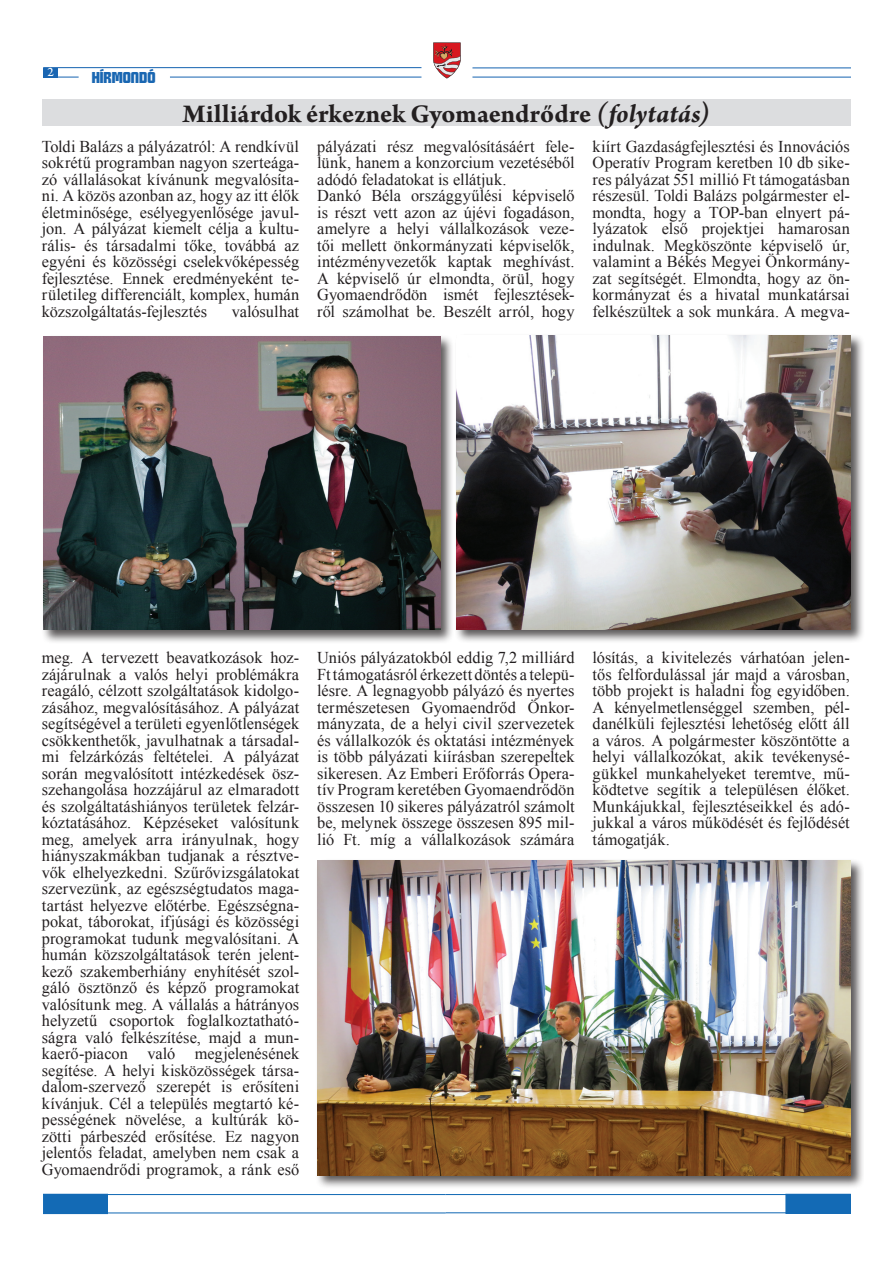
<style>
.page{position:relative;width:893px;height:1263px;background:#fff}
.page>*{position:absolute;margin:0;border:0;box-sizing:border-box;transform-origin:0 0}
.t1{font:700 27px "Arno Pro";color:#231f20}
.t2{font:16.5px/16.5px "Times New Roman";color:#231f20;text-align:justify}
.t3{font:15.6px "First Prize Bold Upright";color:#1a67b2}
.t4{font:13.5px "Arno Pro Sm Text";color:#fff}
.s1{font-style:italic}
</style>
<div class="page">
<hr style="left:43px;top:67px;width:378px;height:1px;background:#1a66b2">
<svg style="left:58px;top:77px;width:21px;height:1px"></svg>
<hr style="left:170px;top:77px;width:251px;height:1px;background:#1a66b2">
<hr style="left:472px;top:67px;width:378px;height:1px;background:#1a66b2">
<hr style="left:472px;top:77px;width:378px;height:1px;background:#1a66b2">
<div style="left:43px;top:68px;width:15px;height:10px;background:#1a66b2"></div>
<svg style="left:433px;top:43px;width:28px;height:36px"></svg>
<hr style="left:43px;top:1194px;width:403px;height:1px;background:#136ab5">
<hr style="left:43px;top:1212px;width:403px;height:1px;background:#136ab5">
<div style="left:44px;top:1194px;width:63px;height:19px;background:#136ab5"></div>
<div style="left:43px;top:1194px;width:65px;height:20px;border:1px solid #136ab5"></div>
<hr style="left:446px;top:1194px;width:404px;height:1px;background:#136ab5">
<hr style="left:446px;top:1212px;width:404px;height:1px;background:#136ab5">
<div style="left:786px;top:1194px;width:64px;height:19px;background:#136ab5"></div>
<div style="left:42px;top:100px;width:808px;height:26px;background:#dcdddf"></div>
<div style="left:41px;top:334px;width:413px;height:310px;background:#231f20;opacity:.75"></div>
<img style="left:44px;top:336px;width:396px;height:294px">
<div style="left:454px;top:333px;width:411px;height:311px;background:#231f20;opacity:.75"></div>
<img style="left:456px;top:335px;width:394px;height:295px">
<div style="left:316px;top:858px;width:548px;height:331px;background:#231f20;opacity:.75"></div>
<img style="left:318px;top:860px;width:532px;height:315px">
<p class="t4" style="left:48px;top:65px;width:8px">2</p>
<p class="t3" style="left:92px;top:66px;width:65px">HÍRMONDÓ</p>
<h1 class="t1" style="left:183px;top:98px;width:528px">Milliárdok érkeznek Gyomaendrődre <span class="s1">(folytatás)</span></h1>
<p class="t2" style="left:42px;top:137px;width:259px">Toldi Balázs a pályázatról: A rendkívül sokrétű programban nagyon szerteága&shy;zó vállalásokat kívánunk megvalósíta&shy;ni. A közös azonban az, hogy az itt élők életminősége, esélyegyenlősége javul&shy;jon. A pályázat kiemelt célja a kultu&shy;rális- és társadalmi tőke, továbbá az egyéni és közösségi cselekvőképesség fejlesztése. Ennek eredményeként te&shy;rületileg differenciált, komplex, humán közszolgáltatás-fejlesztés</p>
<p class="t2" style="left:232px;top:302px;width:69px">valósulhat</p>
<p class="t2" style="left:317px;top:137px;width:259px;text-align:left">pályázati rész megvalósításáért fele&shy;lünk, hanem a konzorcium vezetéséből adódó feladatokat is ellátjuk.<br>Dankó Béla országgyűlési képviselő is részt vett azon az újévi fogadáson, amelyre a helyi vállalkozások veze&shy;tői mellett önkormányzati képviselők, intézményvezetők kaptak meghívást.<br>A képviselő úr elmondta, örül, hogy Gyomaendrődön ismét fejlesztések&shy;ről számolhat be. Beszélt arról, hogy</p>
<p class="t2" style="left:593px;top:137px;width:259px">kiírt Gazdaságfejlesztési és Innovációs Operatív Program keretben 10 db sike&shy;res pályázat 551 millió Ft támogatásban részesül. Toldi Balázs polgármester el&shy;mondta, hogy a TOP-ban elnyert pá&shy;lyázatok első projektjei hamarosan indulnak. Megköszönte képviselő úr, valamint a Békés Megyei Önkormány&shy;zat segítségét. Elmondta, hogy az ön&shy;kormányzat és a hivatal munkatársai felkészültek a sok munkára. A megva-</p>
<p class="t2" style="left:42px;top:649px;width:259px">meg. A tervezett beavatkozások hoz&shy;zájárulnak a valós helyi problémákra reagáló, célzott szolgáltatások kidolgo&shy;zásához, megvalósításához. A pályázat segítségével a területi egyenlőtlenségek csökkenthetők, javulhatnak a társadal&shy;mi felzárkózás feltételei. A pályázat során megvalósított intézkedések ös - szehangolása hozzájárul az elmaradott és szolgáltatáshiányos területek felzár&shy;kóztatásához. Képzéseket valósítunk meg, amelyek arra irányulnak, hogy hiányszakmákban tudjanak a résztve&shy;vők elhelyezkedni. Szűrővizsgálatokat szervezünk, az egészségtudatos maga&shy;tartást helyezve előtérbe. Egészségna&shy;pokat, táborokat, ifjúsági és közösségi programokat tudunk megvalósítani. A humán közszolgáltatások terén jelent&shy;kező szakemberhiány enyhítését szol&shy;gáló ösztönző és képző programokat valósítunk meg. A vállalás a hátrányos helyzetű csoportok foglalkoztatható&shy;ságra való felkészítése, majd a mun&shy;kaerő-piacon való megjelenésének segítése. A helyi kisközösségek társa&shy;dalom-szervező szerepét is erősíteni kívánjuk. Cél a település megtartó ké&shy;pességének növelése, a kultúrák kö&shy;zötti párbeszéd erősítése. Ez nagyon jelentős feladat, amelyben nem csak a Gyomaendrődi programok, a ránk eső</p>
<p class="t2" style="left:317px;top:649px;width:259px">Uniós pályázatokból eddig 7,2 milliárd Ft támogatásról érkezett döntés a telepü&shy;lésre. A legnagyobb pályázó és nyertes természetesen Gyomaendrőd Önkor&shy;mányzata, de a helyi civil szervezetek és vállalkozók és oktatási intézmények is több pályázati kiírásban szerepeltek sikeresen. Az Emberi Erőforrás Opera&shy;tív Program keretében Gyomaendrődön összesen 10 sikeres pályázatról számolt be, melynek összege összesen 895 mil&shy;lió Ft. míg a vállalkozások számára</p>
<p class="t2" style="left:593px;top:649px;width:259px">lósítás, a kivitelezés várhatóan jelen&shy;tős felfordulással jár majd a városban, több projekt is haladni fog egyidőben.<br>A kényelmetlenséggel szemben, pél&shy;danélküli fejlesztési lehetőség előtt áll a város. A polgármester köszöntötte a helyi vállalkozókat, akik tevékenysé&shy;gükkel munkahelyeket teremtve, mű&shy;ködtetve segítik a településen élőket.<br>Munkájukkal, fejlesztéseikkel és adó&shy;jukkal a város működését és fejlődését támogatják.</p>
</div>
